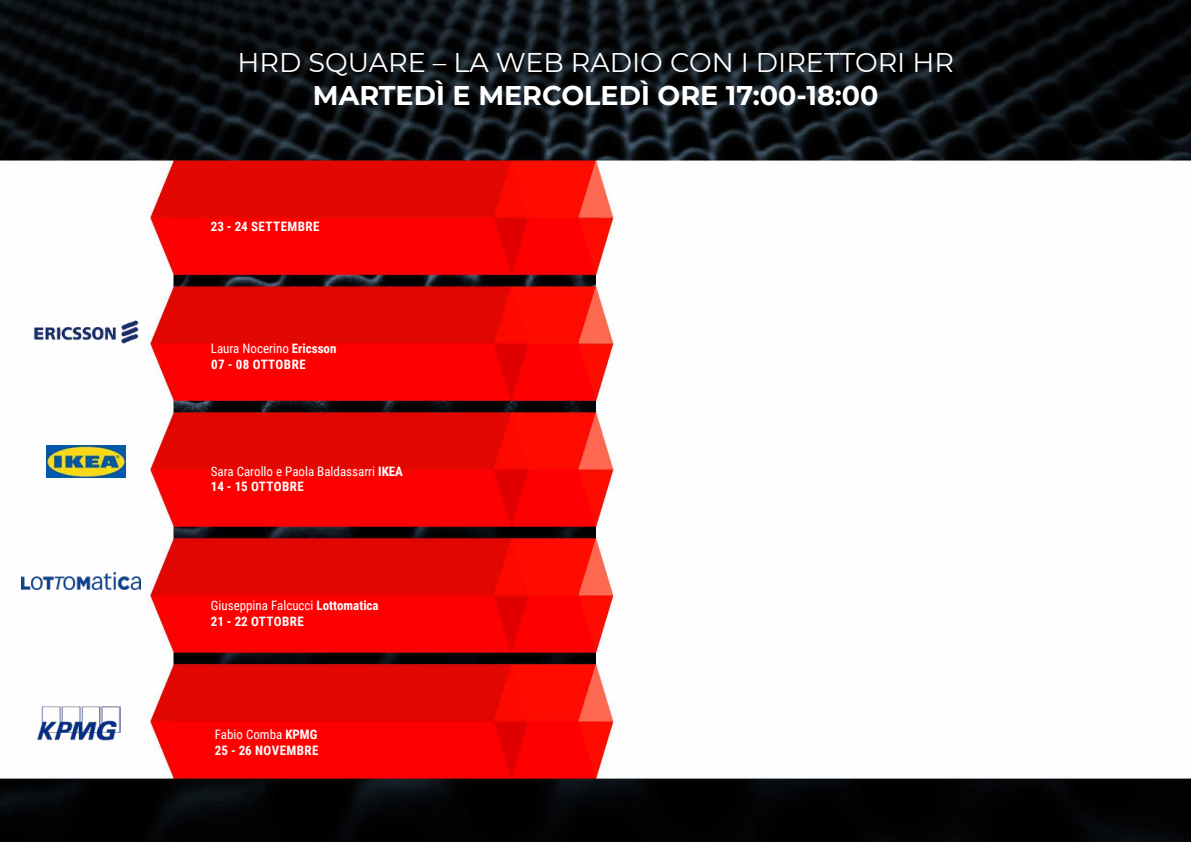
<style>
.page{position:relative;width:1191px;height:842px;background:#fff}
.page>*{position:absolute;margin:0;border:0;box-sizing:border-box;transform-origin:0 0}
.t1{font:27px "Montserrat";color:#fff}
.t2{font:700 27px "Montserrat";color:#fff}
.t3{font:700 13px/15.6px "Roboto Condensed";letter-spacing:.035em;color:#fff}
.t4{font:13px/15.6px "Roboto Condensed";color:#fff}
.s1{font-weight:400}
.s2{font-weight:700}
</style>
<div class="page">
<img style="left:0;top:0;width:1191px;height:842px">
<img style="left:32px;top:320px;width:108px;height:26px">
<img style="left:46px;top:446px;width:80px;height:31px">
<img style="left:21px;top:573px;width:119px;height:16px">
<img style="left:36px;top:706px;width:84px;height:34px">
<h1 class="t1" style="left:238px;top:44px;width:718px">HRD SQUARE – LA WEB RADIO CON I DIRETTORI HR</h1>
<h1 class="t2" style="left:313px;top:76px;width:567px">MARTEDÌ E MERCOLEDÌ ORE 17:00-18:00</h1>
<p class="t3" style="left:211px;top:218px;width:110px">23 - 24 SETTEMBRE</p>
<p class="t3" style="left:211px;top:340px;width:127px"><span class="s1">Laura Nocerino</span> Ericsson<br>07 - 08 OTTOBRE</p>
<p class="t4" style="left:211px;top:463px;width:194px">Sara Carollo e Paola Baldassarri <span class="s2">IKEA<br>14 - 15 OTTOBRE</span></p>
<p class="t3" style="left:211px;top:597px;width:169px"><span class="s1">Giuseppina Falcucci</span> Lottomatica<br>21 - 22 OTTOBRE</p>
<p class="t3" style="left:215px;top:726px;width:105px"><span class="s1">Fabio Comba</span> KPMG<br>25 - 26 NOVEMBRE</p>
</div>
